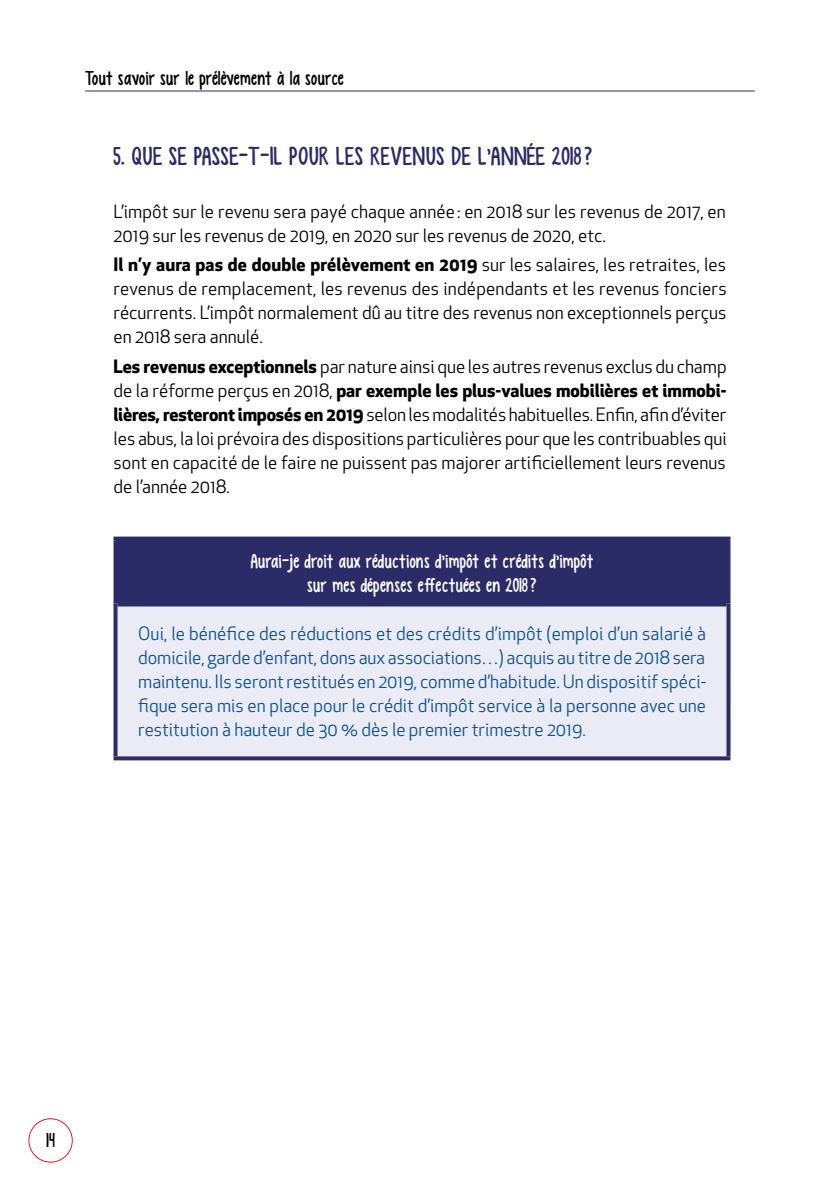
<style>
.page{position:relative;width:840px;height:1191px;background:#fff}
.page>*{position:absolute;margin:0;border:0;box-sizing:border-box;transform-origin:0 0}
.t1{font:26px "KG Empireof Dirt";letter-spacing:.02em;color:#2b2b68}
.t2{font:20px/24px "KG Empireof Dirt";letter-spacing:.015em;color:#fff;text-align:center}
.t3{font:20px "KG Empireof Dirt";letter-spacing:.005em;color:#000}
.t4{font:18px/24px "Apex New";color:#000;text-align:justify}
.t5{font:18px/24px "Apex New";color:#085494;text-align:justify}
.s1{font-weight:700}
</style>
<div class="page">
<hr style="left:85px;top:90px;width:669px;height:1px;background:#2b2b68">
<div style="left:28px;top:1118px;width:45px;height:44px;border:1px solid #e22027;border-radius:50%"></div>
<div style="left:115px;top:538px;width:613px;height:65px;background:#2b2b68"></div>
<div style="left:115px;top:603px;width:613px;height:155px;background:#eaebf5"></div>
<svg style="left:113px;top:540px;width:3px;height:63px"></svg>
<svg style="left:113px;top:536px;width:617px;height:4px;fill:#2b2b68"></svg>
<hr style="left:726px;top:540px;width:4px;height:63px;background:#2b2b68">
<svg style="left:113px;top:603px;width:4px;height:153px"></svg>
<div style="left:117px;top:600px;width:609px;height:6px;background:#2b2b68"></div>
<svg style="left:726px;top:603px;width:4px;height:153px"></svg>
<svg style="left:113px;top:756px;width:617px;height:4px;background:#3d3d75"></svg>
<p class="t3" style="left:85px;top:67px;width:260px">Tout savoir sur le prélèvement à la source</p>
<h1 class="t1" style="left:113px;top:142px;width:480px">5. QUE SE PASSE-T-IL POUR LES REVENUS DE L’ANNÉE 2018?</h1>
<p class="t4" style="left:113px;top:199px;width:613px">L’impôt sur le revenu sera payé chaque année : en 2018 sur les revenus de 2017, en<br>2019 sur les revenus de 2019, en 2020 sur les revenus de 2020, etc.</p>
<p class="t4" style="left:113px;top:253px;width:614px"><span class="s1">Il n’y aura pas de double prélèvement en 2019</span> sur les salaires, les retraites, les revenus de remplacement, les revenus des indépendants et les revenus fonciers récurrents. L’impôt normalement dû au titre des revenus non exceptionnels perçus en 2018 sera annulé.</p>
<p class="t4" style="left:113px;top:354px;width:614px"><span class="s1">Les revenus exceptionnels</span> par nature ainsi que les autres revenus exclus du champ de la réforme perçus en 2018, <span class="s1">par exemple les plus-values mobilières et immobi&shy;lières, resteront imposés en 2019</span> selon les modalités habituelles. Enfin, afin d’éviter les abus, la loi prévoira des dispositions particulières pour que les contribuables qui sont en capacité de le faire ne puissent pas majorer artificiellement leurs revenus de l’année 2018.</p>
<p class="t2" style="left:250px;top:549px;width:344px">Aurai-je droit aux réductions d’impôt et crédits d’impôt sur mes dépenses effectuées en 2018?</p>
<p class="t5" style="left:138px;top:621px;width:569px">Oui, le bénéfice des réductions et des crédits d’impôt (emploi d’un salarié à domicile, garde d’enfant, dons aux associations…) acquis au titre de 2018 sera maintenu. Ils seront restitués en 2019, comme d’habitude. Un dispositif spéci&shy;fique sera mis en place pour le crédit d’impôt service à la personne avec une restitution à hauteur de 30 % dès le premier trimestre 2019.</p>
<p class="t3" style="left:46px;top:1128px;width:10px">14</p>
</div>
